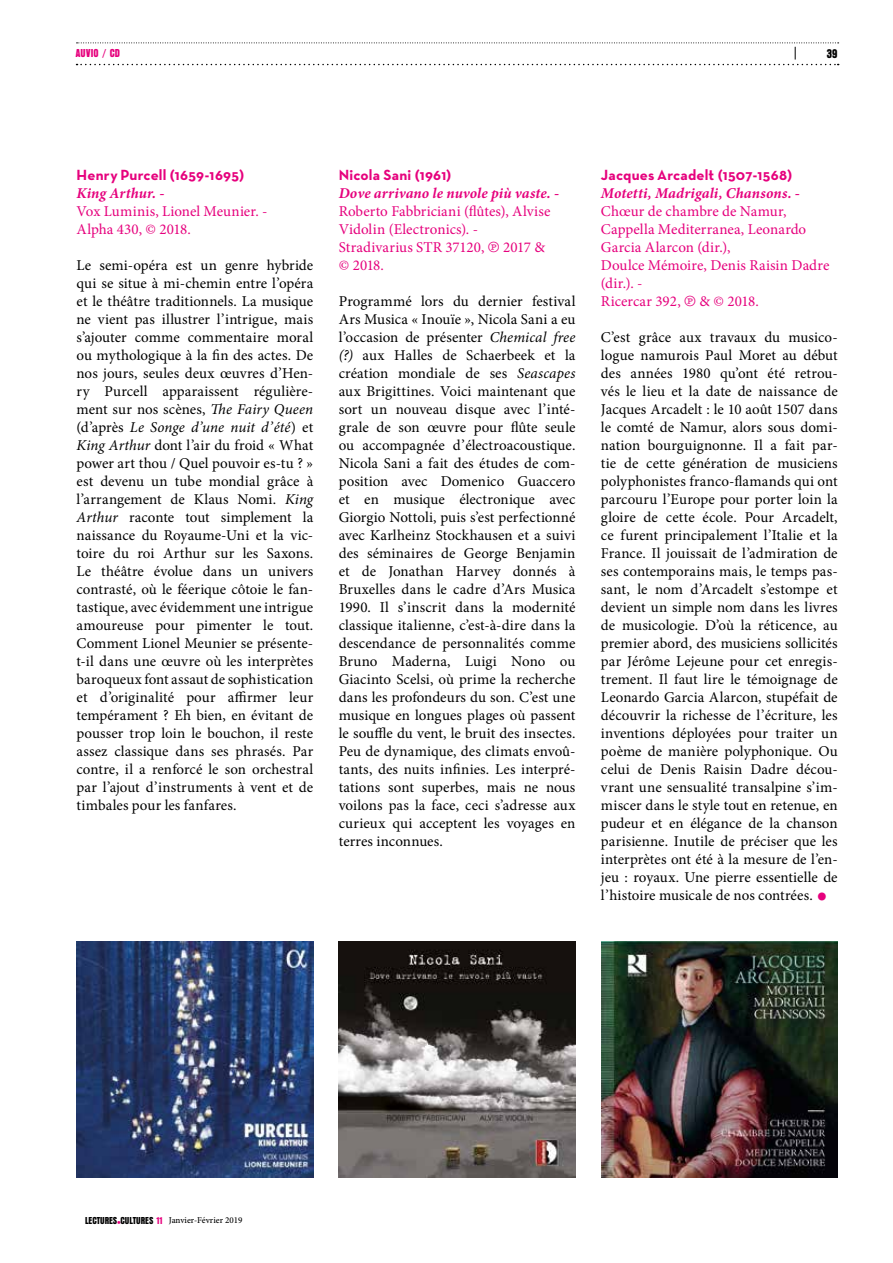
<style>
.page{position:relative;width:893px;height:1263px;background:#fff}
.page>*{position:absolute;margin:0;border:0;box-sizing:border-box;transform-origin:0 0}
.t1{font:15px/18px "Minion Pro";color:#000;text-align:justify}
.t2{font:15px/18px "Minion Pro";letter-spacing:.005em;color:#e6007d}
.t3{font:italic 700 15px "Minion Pro";letter-spacing:.01em;color:#e6007d}
.t4{font:700 15px "Neutra Text";letter-spacing:.015em;color:#e6007d}
.t5{font:13.5px "Anzeigen Gro D";color:#000}
.t6{font:12px "Anzeigen Gro D";letter-spacing:.02em;color:#e6007d}
.t7{font:500 9px "Minion Pro";color:#000}
.s1{font-style:italic}
.s2{font-family:"American Typewriter"}
.s3{font-size:30px;color:#e6007d}
.s4{font-family:"Anzeigen Gro D";font-weight:400;font-size:10.5px}
.s5{font-family:"Anzeigen Gro D";font-weight:400;font-size:10.5px;color:#e6007d}
</style>
<div class="page">
<svg style="left:77px;top:43px;width:762px;height:22px"></svg>
<img style="left:77px;top:941px;width:236px;height:237px">
<img style="left:339px;top:941px;width:236px;height:236px">
<img style="left:601px;top:941px;width:236px;height:237px">
<p class="t6" style="left:76px;top:47px;width:46px">AUVIO / CD</p>
<p class="t5" style="left:827px;top:46px;width:13px">39</p>
<p class="t4" style="left:77px;top:166px;width:169px">Henry Purcell (1659-1695)</p>
<p class="t3" style="left:77px;top:183px;width:90px">King Arthur. -</p>
<p class="t2" style="left:77px;top:202px;width:193px">Vox Luminis, Lionel Meunier. -<br>Alpha 430, © 2018.</p>
<p class="t1" style="left:77px;top:256px;width:238px">Le semi-opéra est un genre hybride qui se situe à mi-chemin entre l’opéra et le théâtre traditionnels. La musique ne vient pas illustrer l’intrigue, mais s’ajouter comme commentaire moral ou mythologique à la fin des actes. De nos jours, seules deux œuvres d’Hen&shy;ry Purcell apparaissent régulière&shy;ment sur nos scènes, <span class="s1">The Fairy Queen </span>(d’après <span class="s1">Le Songe d’une nuit d’été</span>) et <span class="s1">King Arthur</span> dont l’air du froid « What power art thou / Quel pouvoir es-tu ? » est devenu un tube mondial grâce à l’arrangement de Klaus Nomi. <span class="s1">King Arthur</span> raconte tout simplement la naissance du Royaume-Uni et la vic&shy;toire du roi Arthur sur les Saxons.<br>Le théâtre évolue dans un univers contrasté, où le féerique côtoie le fan&shy;tastique, avec évidemment une intrigue amoureuse pour pimenter le tout.<br>Comment Lionel Meunier se présente&shy;t-il dans une œuvre où les interprètes baroqueux font assaut de sophistication et d’originalité pour affirmer leur tempérament ? Eh bien, en évitant de pousser trop loin le bouchon, il reste assez classique dans ses phrasés. Par contre, il a renforcé le son orchestral par l’ajout d’instruments à vent et de timbales pour les fanfares.</p>
<p class="t4" style="left:339px;top:166px;width:114px">Nicola Sani (1961)</p>
<p class="t3" style="left:339px;top:183px;width:222px">Dove arrivano le nuvole più vaste. -</p>
<p class="t2" style="left:339px;top:202px;width:213px">Roberto Fabbriciani (flûtes), Alvise<br>Vidolin (Electronics). -<br>Stradivarius STR 37120, <span class="s2">℗</span> 2017 &amp; © 2018.</p>
<p class="t1" style="left:339px;top:292px;width:238px">Programmé lors du dernier festival Ars Musica « Inouïe », Nicola Sani a eu l’occasion de présenter <span class="s1">Chemical free (?)</span> aux Halles de Schaerbeek et la création mondiale de ses <span class="s1">Seascapes </span>aux Brigittines. Voici maintenant que sort un nouveau disque avec l’inté&shy;grale de son œuvre pour flûte seule ou accompagnée d’électroacoustique.<br>Nicola Sani a fait des études de com&shy;position avec Domenico Guaccero et en musique électronique avec Giorgio Nottoli, puis s’est perfectionné avec Karlheinz Stockhausen et a suivi des séminaires de George Benjamin et de Jonathan Harvey donnés à Bruxelles dans le cadre d’Ars Musica 1990. Il s’inscrit dans la modernité classique italienne, c’est-à-dire dans la descendance de personnalités comme Bruno Maderna, Luigi Nono ou Giacinto Scelsi, où prime la recherche dans les profondeurs du son. C’est une musique en longues plages où passent le souffle du vent, le bruit des insectes.<br>Peu de dynamique, des climats envoû&shy;tants, des nuits infinies. Les interpré&shy;tations sont superbes, mais ne nous voilons pas la face, ceci s’adresse aux curieux qui acceptent les voyages en terres inconnues.</p>
<p class="t4" style="left:601px;top:166px;width:193px">Jacques Arcadelt (1507-1568)</p>
<p class="t3" style="left:601px;top:183px;width:201px">Motetti, Madrigali, Chansons. -</p>
<p class="t2" style="left:601px;top:202px;width:230px">Chœur de chambre de Namur,<br>Cappella Mediterranea, Leonardo<br>Garcia Alarcon (dir.),<br>Doulce Mémoire, Denis Raisin Dadre (dir.). -<br>Ricercar 392, <span class="s2">℗</span> &amp; © 2018.</p>
<p class="t1" style="left:601px;top:328px;width:238px">C’est grâce aux travaux du musico&shy;logue namurois Paul Moret au début des années 1980 qu’ont été retrou&shy;vés le lieu et la date de naissance de Jacques Arcadelt : le 10 août 1507 dans le comté de Namur, alors sous domi&shy;nation bourguignonne. Il a fait par&shy;tie de cette génération de musiciens polyphonistes franco-flamands qui ont parcouru l’Europe pour porter loin la gloire de cette école. Pour Arcadelt, ce furent principalement l’Italie et la France. Il jouissait de l’admiration de ses contemporains mais, le temps pas&shy;sant, le nom d’Arcadelt s’estompe et devient un simple nom dans les livres de musicologie. D’où la réticence, au premier abord, des musiciens sollicités par Jérôme Lejeune pour cet enregis&shy;trement. Il faut lire le témoignage de Leonardo Garcia Alarcon, stupéfait de découvrir la richesse de l’écriture, les inventions déployées pour traiter un poème de manière polyphonique. Ou celui de Denis Raisin Dadre décou&shy;vrant une sensualité transalpine s’im&shy;miscer dans le style tout en retenue, en pudeur et en élégance de la chanson parisienne. Inutile de préciser que les interprètes ont été à la mesure de l’en&shy;jeu : royaux. Une pierre essentielle de l’histoire musicale de nos contrées. <span class="s3">•</span></p>
<p class="t7" style="left:85px;top:1214px;width:159px"><span class="s4">LECTURES</span><span class="s5">•</span><span class="s4">CULTURES</span> <span class="s5">11</span> Janvier-Février 2019</p>
</div>
